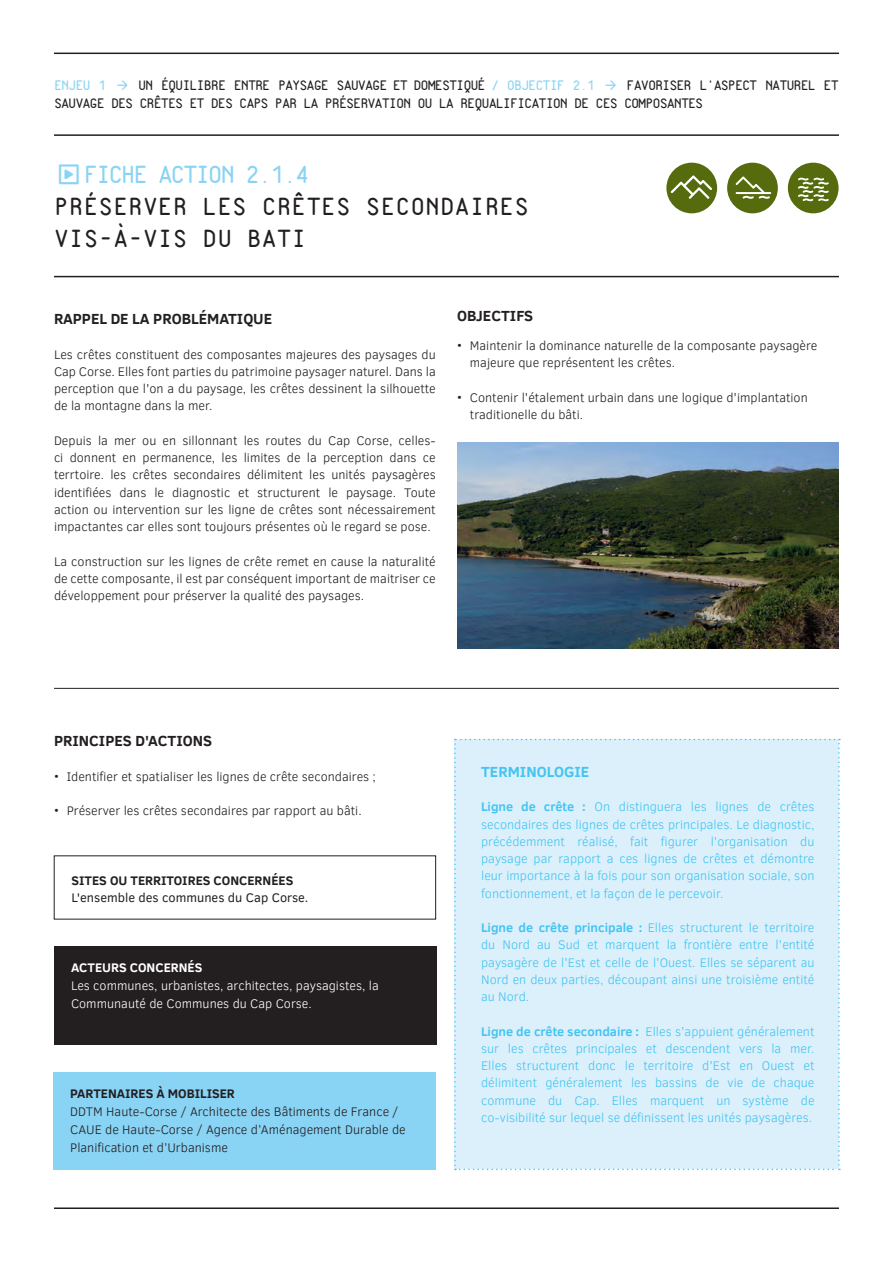
<style>
.page{position:relative;width:893px;height:1263px;background:#fff}
.page>*{position:absolute;margin:0;border:0;box-sizing:border-box;transform-origin:0 0}
.t1{font:27px/32.4px "Cap Corse Mono TEST";color:#231f20}
.t2{font:15px/18px "Cap Corse Mono TEST";letter-spacing:-.075em;color:#231f20}
.t3{font:700 15px "Clear Sans";color:#231f20}
.t4{font:700 15px "Clear Sans";color:#44c4f2}
.t5{font:15px "Cap Corse Mono TEST";letter-spacing:-.075em;color:#89d3f4}
.t6{font:300 12.75px/17.2px "Clear Sans";color:#231f20}
.t7{font:300 12.75px/17.2px "Clear Sans";color:#44c4f2;text-align:justify}
.t8{font:300 12.75px/18px "Clear Sans";color:#fff}
.t9{font:700 12.75px "Clear Sans";color:#231f20}
.t10{font:12.75px "Clear Sans";color:#231f20}
.t11{font:700 12.75px "Clear Sans";color:#fff}
.s1{color:#89d3f4}
.s2{font-weight:700}
</style>
<div class="page">
<hr style="left:54px;top:688px;width:785px;height:1px;background:#231f20">
<hr style="left:54px;top:1207px;width:785px;height:2px;background:#231f20">
<div style="left:54px;top:946px;width:383px;height:98px;background:#231f20"></div>
<div style="left:53px;top:1073px;width:383px;height:97px;background:#89d3f4"></div>
<hr style="left:54px;top:134px;width:785px;height:2px;background:#231f20">
<hr style="left:54px;top:276px;width:785px;height:1px;background:#231f20">
<hr style="left:54px;top:53px;width:785px;height:1px;background:#231f20">
<div style="left:788px;top:163px;width:51px;height:50px;background:#556b0e;border-radius:50%"></div>
<div style="left:666px;top:163px;width:51px;height:50px;background:#556b0e;border-radius:50%"></div>
<div style="left:727px;top:163px;width:51px;height:50px;background:#556b0e;border-radius:50%"></div>
<svg style="left:798px;top:178px;width:31px;height:23px"></svg>
<svg style="left:736px;top:176px;width:35px;height:23px"></svg>
<svg style="left:671px;top:175px;width:41px;height:24px"></svg>
<div style="left:454px;top:739px;width:386px;height:431px;background:#dcf0fb"></div>
<img style="left:457px;top:442px;width:382px;height:207px">
<p class="t5" style="left:54px;top:75px;width:54px">ENJEU 1</p>
<p class="t2" style="left:138px;top:75px;width:458px">UN ÉQUILIBRE ENTRE PAYSAGE SAUVAGE”ET DOMESTIQUÉ<span class="s1">”/ OBJECTIF 2.1</span></p>
<p class="t2" style="left:54px;top:75px;width:786px;text-indent:573px">FAVORISER L'ASPECT NATUREL ET<br>SAUVAGE DES CRÊTES ET DES CAPS PAR LA PRÉSERVATION OU LA REQUALIFICATION DE CES COMPOSANTES</p>
<h1 class="t1" style="left:54px;top:156px;width:477px"><span class="s1">★FICHE ACTION 2.1.4<br></span>PRÉSERVER LES CRÊTES SECONDAIRES<br>VIS-À-VIS DU BÂTI</h1>
<p class="t3" style="left:54px;top:308px;width:220px">RAPPEL DE LA PROBLÉMATIQUE</p>
<p class="t6" style="left:54px;top:345px;width:383px;text-align:justify">Les crêtes constituent des composantes majeures des paysages du Cap Corse. Elles font parties du patrimoine paysager naturel. Dans la perception que l'on a du paysage, les crêtes dessinent la silhouette de la montagne dans la mer.</p>
<p class="t6" style="left:54px;top:432px;width:383px;text-align:justify">Depuis la mer ou en sillonnant les routes du Cap Corse, celles&shy;ci donnent en permanence, les limites de la perception dans ce terrtoire. les crêtes secondaires délimitent les unités paysagères identifiées dans le diagnostic et structurent le paysage. Toute action ou intervention sur les ligne de crêtes sont nécessairement impactantes car elles sont toujours présentes où le regard se pose.</p>
<p class="t6" style="left:54px;top:552px;width:383px;text-align:justify">La construction sur les lignes de crête remet en cause la naturalité de cette composante, il est par conséquent important de maitriser ce développement pour préserver la qualité des paysages.</p>
<p class="t3" style="left:457px;top:305px;width:78px">OBJECTIFS</p>
<p class="t6" style="left:470px;top:337px;width:349px;text-indent:-13px">• Maintenir la dominance naturelle de la composante paysagère majeure que représentent les crêtes.</p>
<p class="t6" style="left:470px;top:389px;width:339px;text-indent:-13px">• Contenir l'étalement urbain dans une logique d'implantation traditionelle du bâti.</p>
<p class="t3" style="left:54px;top:730px;width:160px">PRINCIPES D'ACTIONS</p>
<p class="t6" style="left:54px;top:768px;width:323px">• Identifier et spatialiser les lignes de crête secondaires ;</p>
<p class="t6" style="left:54px;top:802px;width:309px">• Préserver les crêtes secondaires par rapport au bâti.</p>
<p class="t9" style="left:72px;top:871px;width:223px">SITES OU TERRITOIRES CONCERNÉES</p>
<p class="t10" style="left:72px;top:889px;width:238px">L'ensemble des communes du Cap Corse.</p>
<p class="t11" style="left:71px;top:958px;width:133px">ACTEURS CONCERNÉS</p>
<p class="t8" style="left:71px;top:977px;width:309px">Les communes, urbanistes, architectes, paysagistes, la<br>Communauté de Communes du Cap Corse.</p>
<p class="t9" style="left:70px;top:1084px;width:166px">PARTENAIRES À MOBILISER</p>
<p class="t6" style="left:70px;top:1103px;width:337px;line-height:18px">DDTM Haute-Corse / Architecte des Bâtiments de France /<br>CAUE de Haute-Corse / Agence d’Aménagement Durable de<br>Planification et d’Urbanisme</p>
<p class="t4" style="left:481px;top:761px;width:110px">TERMINOLOGIE</p>
<p class="t7" style="left:481px;top:798px;width:335px"><span class="s2">Ligne de crête :</span> On distinguera les lignes de crêtes secondaires des lignes de crêtes principales. Le diagnostic, précédemment réalisé, fait figurer l'organisation du paysage par rapport a ces lignes de crêtes et démontre leur importance à la fois pour son organisation sociale, son fonctionnement, et la façon de le percevoir.</p>
<p class="t7" style="left:481px;top:919px;width:335px"><span class="s2">Ligne de crête principale :</span> Elles structurent le territoire du Nord au Sud et marquent la frontière entre l'entité paysagère de l'Est et celle de l'Ouest. Elles se séparent au Nord en deux parties, découpant ainsi une troisième entité au Nord.</p>
<p class="t7" style="left:481px;top:1022px;width:335px"><span class="s2">Ligne de crête secondaire :</span> Elles s'appuient généralement sur les crêtes principales et descendent vers la mer.<br>Elles structurent donc le territoire d'Est en Ouest et délimitent généralement les bassins de vie de chaque commune du Cap. Elles marquent un système de co-visibilité sur lequel se définissent les unités paysagères.</p>
</div>
